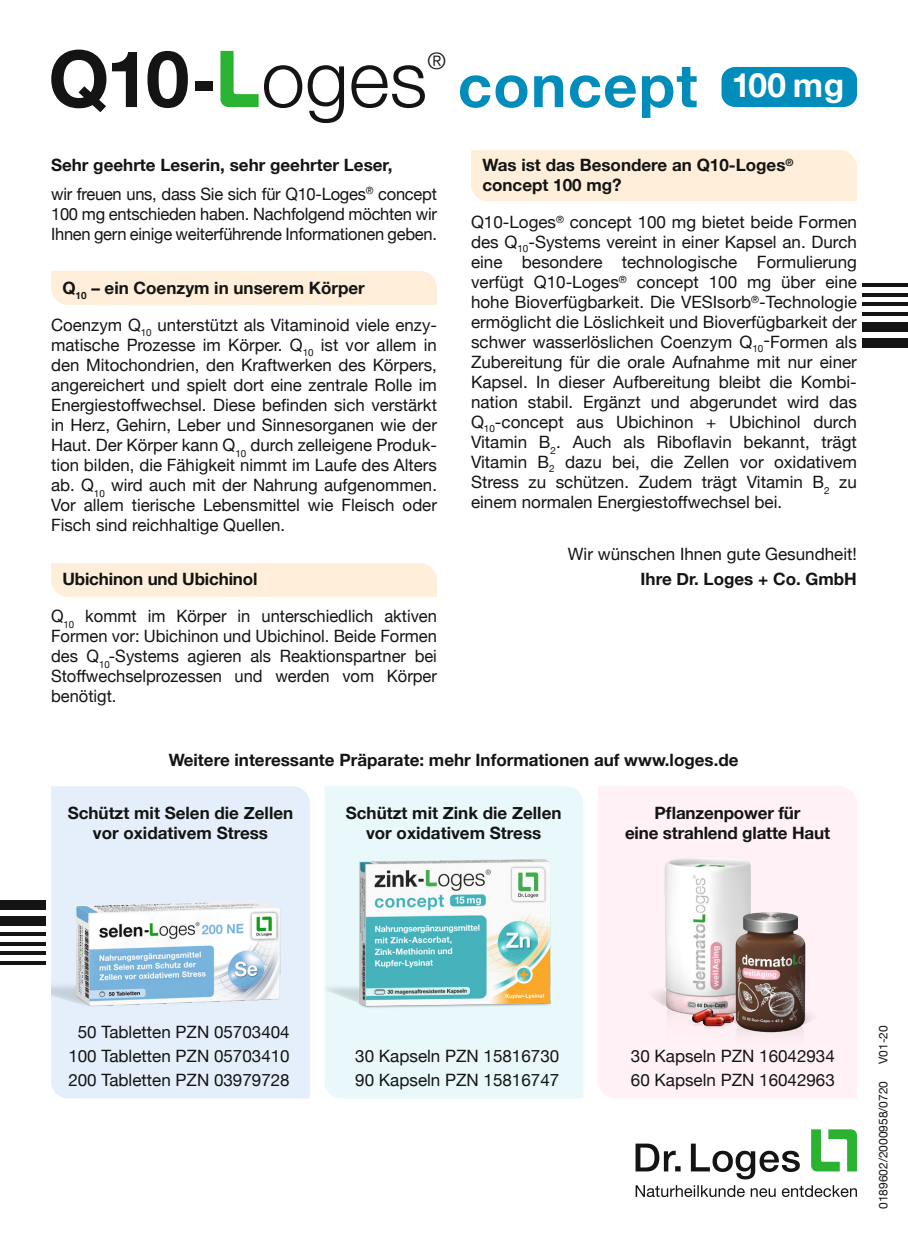
<style>
.page{position:relative;width:908px;height:1248px;background:#fff}
.page>*{position:absolute;margin:0;border:0;box-sizing:border-box;transform-origin:0 0}
.t1{font:700 78.6px "Helvetica Neue";color:#131413}
.t2{font:700 59.8px "Helvetica Neue";letter-spacing:.02em;color:#008dbb}
.t3{font:300 23.2px "Helvetica Neue";color:#131413}
._07_Text{font:17px/20px "Helvetica Neue";color:#131413;text-align:justify}
._06_Titel__2mm_danac{font:17px/20px "Helvetica Neue";color:#131413;text-align:justify}
._05_Liste_1zeilig{font:700 17px/20px "Helvetica Neue";color:#131413;text-align:center}
._05_Liste_1zeilig-2{font:17px "Helvetica Neue";color:#131413}
._06_Titel__2mm_danac-2{font:700 17px/20px "Helvetica Neue";color:#131413}
._07_Text-2{font:700 17px "Helvetica Neue";color:#131413}
._07_Text-3{font:12px "Helvetica Neue";color:#131413}
.s1{font-weight:300}
</style>
<div class="page">
<svg style="left:220px;top:51px;width:38px;height:56px"></svg>
<div style="left:721px;top:67px;width:135px;height:40px;background:#008dbb;border-radius:13px"></div>
<hr style="left:862px;top:283px;width:45px;height:4px;background:#131413">
<hr style="left:862px;top:293px;width:45px;height:3px;background:#131413">
<hr style="left:862px;top:303px;width:45px;height:3px;background:#131413">
<hr style="left:862px;top:312px;width:45px;height:3px;background:#131413">
<div style="left:862px;top:322px;width:45px;height:9px;background:#131413"></div>
<div style="left:862px;top:338px;width:45px;height:9px;background:#131413"></div>
<hr style="left:0;top:961px;width:45px;height:3px;background:#131413">
<hr style="left:0;top:951px;width:45px;height:3px;background:#131413">
<hr style="left:0;top:942px;width:45px;height:3px;background:#131413">
<hr style="left:0;top:932px;width:45px;height:3px;background:#131413">
<div style="left:0;top:916px;width:45px;height:10px;background:#131413"></div>
<div style="left:0;top:900px;width:45px;height:10px;background:#131413"></div>
<div style="left:471px;top:150px;width:385px;height:51px;background:#ffefda"></div>
<div style="left:51px;top:271px;width:386px;height:34px;background:#ffefda"></div>
<div style="left:51px;top:563px;width:386px;height:34px;background:#ffefda"></div>
<svg style="left:635px;top:1129px;width:221px;height:67px"></svg>
<div style="left:51px;top:786px;width:259px;height:312px;background:#e4effb"></div>
<div style="left:325px;top:786px;width:258px;height:312px;background:#e8f8fb"></div>
<div style="left:598px;top:787px;width:258px;height:311px;background:#fff1f5"></div>
<img style="left:598px;top:849px;width:258px;height:234px">
<img style="left:324px;top:831px;width:257px;height:190px">
<img style="left:51px;top:870px;width:259px;height:164px">
<h1 class="t1" style="left:48px;top:17px;width:380px">Q10- <span class="s1">oges</span></h1>
<h3 class="t3" style="left:427px;top:42px;width:20px">®</h3>
<p class="_07_Text-2" style="left:51px;top:152px;width:343px">Sehr geehrte Leserin, sehr geehrter Leser,</p>
<p class="_07_Text" style="left:51px;top:185px;width:387px">wir freuen uns, dass Sie sich für Q10-Loges<sup>®</sup> concept 100 mg entschieden haben. Nachfolgend möchten wir Ihnen gern einige weiterführende Informationen geben.</p>
<p class="_06_Titel__2mm_danac-2" style="left:62px;top:278px;width:304px">Q<sub>10</sub> – ein Coenzym in unserem Körper</p>
<p class="_06_Titel__2mm_danac" style="left:51px;top:316px;width:387px">Coenzym Q<sub>10</sub> unterstützt als Vitaminoid viele enzy&shy;matische Prozesse im Körper. Q<sub>10</sub> ist vor allem in den Mitochondrien, den Kraftwerken des Körpers, angereichert und spielt dort eine zentrale Rolle im Energiestoffwechsel. Diese befinden sich verstärkt in Herz, Gehirn, Leber und Sinnesorganen wie der Haut. Der Körper kann Q<sub>10</sub> durch zelleigene Produk&shy;tion bilden, die Fähigkeit nimmt im Laufe des Alters ab. Q<sub>10</sub> wird auch mit der Nahrung aufgenommen.<br>Vor allem tierische Lebensmittel wie Fleisch oder Fisch sind reichhaltige Quellen.</p>
<p class="_06_Titel__2mm_danac-2" style="left:62px;top:569px;width:196px">Ubichinon und Ubichinol</p>
<p class="_07_Text" style="left:51px;top:607px;width:387px">Q<sub>10</sub> kommt im Körper in unterschiedlich aktiven Formen vor: Ubichinon und Ubichinol. Beide Formen des Q<sub>10</sub>-Systems agieren als Reaktionspartner bei Stoffwechselprozessen und werden vom Körper benötigt.</p>
<h2 class="t2" style="left:457px;top:39px;width:388px">concept <sup>100</sup> <sup>mg</sup></h2>
<p class="_06_Titel__2mm_danac-2" style="left:482px;top:155px;width:312px">Was ist das Besondere an Q10-Loges<sup>® </sup>concept 100 mg?</p>
<p class="_07_Text" style="left:471px;top:213px;width:387px">Q10-Loges<sup>®</sup> concept 100 mg bietet beide Formen des Q<sub>10</sub>-Systems vereint in einer Kapsel an. Durch eine besondere technologische Formulierung verfügt Q10-Loges<sup>®</sup> concept 100 mg über eine hohe Bioverfügbarkeit. Die VESIsorb<sup>®</sup>-Technologie ermöglicht die Löslichkeit und Bioverfügbarkeit der schwer wasserlöslichen Coenzym Q<sub>10</sub>-Formen als Zubereitung für die orale Aufnahme mit nur einer Kapsel. In dieser Aufbereitung bleibt die Kombi&shy;nation stabil. Ergänzt und abgerundet wird das Q<sub>10</sub>-concept aus Ubichinon + Ubichinol durch Vitamin B<sub>2</sub>. Auch als Riboflavin bekannt, trägt Vitamin B<sub>2</sub> dazu bei, die Zellen vor oxidativem Stress zu schützen. Zudem trägt Vitamin B<sub>2</sub> zu einem normalen Energiestoffwechsel bei.</p>
<p class="_07_Text" style="left:567px;top:544px;width:290px">Wir wünschen Ihnen gute Gesundheit!</p>
<p class="_07_Text-2" style="left:640px;top:566px;width:218px">Ihre Dr. Loges + Co. GmbH</p>
<p class="_05_Liste_1zeilig" style="left:169px;top:750px;width:571px">Weitere interessante Präparate: mehr Informationen auf www.loges.de</p>
<p class="_05_Liste_1zeilig" style="left:68px;top:803px;width:227px">Schützt mit Selen die Zellen vor oxidativem Stress</p>
<p class="_05_Liste_1zeilig" style="left:345px;top:803px;width:217px">Schützt mit Zink die Zellen</p>
<p class="_05_Liste_1zeilig" style="left:366px;top:823px;width:177px">vor oxidativem Stress</p>
<p class="_05_Liste_1zeilig" style="left:624px;top:803px;width:206px">Pflanzenpower für<br>eine strahlend glatte Haut</p>
<p class="_05_Liste_1zeilig-2" style="left:78px;top:1019px;width:213px">50 Tabletten PZN 05703404</p>
<p class="_05_Liste_1zeilig-2" style="left:68px;top:1043px;width:223px">100 Tabletten PZN 05703410</p>
<p class="_05_Liste_1zeilig-2" style="left:68px;top:1067px;width:223px">200 Tabletten PZN 03979728</p>
<p class="_05_Liste_1zeilig-2" style="left:355px;top:1043px;width:205px">30 Kapseln PZN 15816730</p>
<p class="_05_Liste_1zeilig-2" style="left:355px;top:1067px;width:205px">90 Kapseln PZN 15816747</p>
<p class="_05_Liste_1zeilig-2" style="left:630px;top:1043px;width:205px">30 Kapseln PZN 16042934</p>
<p class="_05_Liste_1zeilig-2" style="left:630px;top:1067px;width:205px">60 Kapseln PZN 16042963</p>
<p class="_07_Text-3" style="left:874px;top:1063px;width:40px;rotate:-90deg">V01-20</p>
<p class="_07_Text-3" style="left:874px;top:1208px;width:130px;rotate:-90deg">0189602/2000958/0720</p>
</div>
